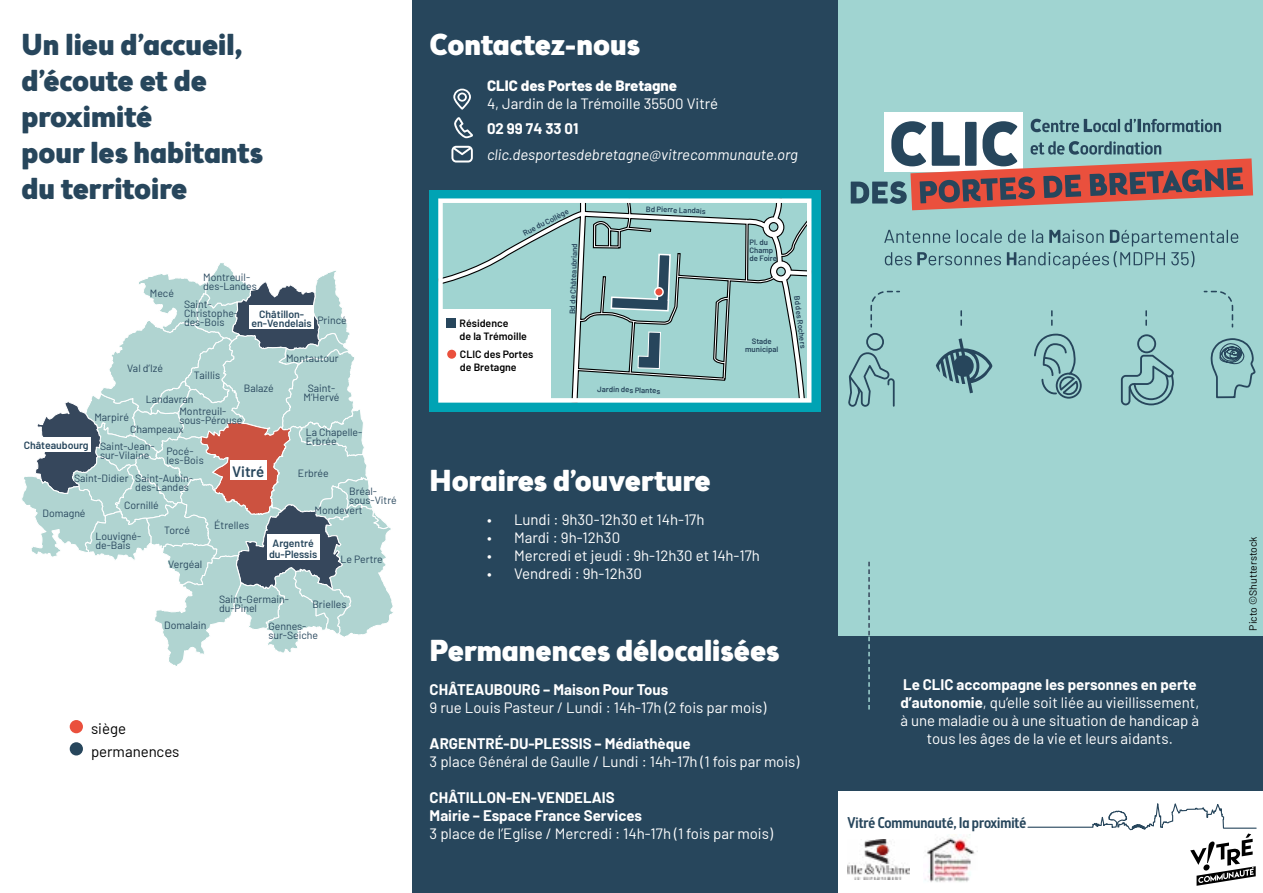
<style>
.page{position:relative;width:1263px;height:893px;background:#fff}
.page>*{position:absolute;margin:0;border:0;box-sizing:border-box;transform-origin:0 0}
.t1{font:30px/36px "Brooklyn Samuels W00 No 5 Fat";color:#27465c}
.t2{font:30px "Brooklyn Samuels W00 No 5 Fat";color:#fff}
.t3{font:15.45px "Brooklyn Samuels W00 No 4 Md";color:#27465c}
.t4{font:15px/18px "Barlow";color:#fff;text-align:center}
.t5{font:700 15px/18px "Barlow";color:#fff}
.t6{font:italic 15px "Barlow";color:#fff}
.t7{font:800 15px "Barlow";color:#fff}
.t8{font:15px/23.1px "Barlow";color:#000}
.t9{font:600 15px "Barlow";color:#27465c}
.t10{font:600 10.65px/12.8px "Barlow";color:#000}
.t11{font:10.5px/9px "Barlow";color:#27465c}
.t12{font:600 10.5px/9px "Barlow";color:#27465c}
.t13{font:10.5px "Barlow";color:#000}
.t14{font:600 7.8px/7.8px "Barlow";color:#27465c;text-align:center}
.s1{font-weight:700}
</style>
<div class="page">
<div style="left:838px;top:0;width:425px;height:791px;background:#a0d4d1"></div>
<div style="left:412px;top:0;width:426px;height:893px;background:#27465c"></div>
<svg style="left:22px;top:263px;width:371px;height:403px"></svg>
<svg style="left:1027px;top:803px;width:230px;height:83px"></svg>
<img style="left:848px;top:839px;width:61px;height:41px">
<img style="left:925px;top:834px;width:50px;height:48px">
<div style="left:838px;top:636px;width:425px;height:155px;background:#27465c"></div>
<div style="left:249px;top:306px;width:65px;height:23px;background:#fff"></div>
<div style="left:230px;top:460px;width:36px;height:19px;background:#fff"></div>
<div style="left:22px;top:437px;width:69px;height:15px;background:#fff"></div>
<div style="left:267px;top:534px;width:53px;height:26px;background:#fff"></div>
<div style="left:70px;top:720px;width:13px;height:13px;background:#ea503d;border-radius:50%"></div>
<div style="left:70px;top:742px;width:13px;height:13px;background:#27465c;border-radius:50%"></div>
<div style="left:430px;top:190px;width:391px;height:221px;background:#00a3b4"></div>
<svg style="left:443px;top:88px;width:369px;height:315px"></svg>
<div style="left:769px;top:223px;width:9px;height:8px;background:#a0d4d1;border-radius:50%"></div>
<div style="left:769px;top:222px;width:9px;height:10px;border:1px solid #000;border-radius:50%"></div>
<div style="left:777px;top:267px;width:8px;height:9px;background:#a0d4d1;border-radius:50%"></div>
<div style="left:776px;top:267px;width:10px;height:9px;border:1px solid #000;border-radius:50%"></div>
<svg style="left:610px;top:253px;width:62px;height:59px;background:#8ab4b7"></svg>
<svg style="left:637px;top:331px;width:24px;height:38px"></svg>
<div style="left:438px;top:198px;width:373px;height:205px;border:4px solid #fff"></div>
<div style="left:440px;top:310px;width:111px;height:91px;background:#fff"></div>
<div style="left:447px;top:318px;width:9px;height:9px;background:#27465c"></div>
<div style="left:655px;top:288px;width:8px;height:8px;background:#ea503d;border-radius:50%"></div>
<div style="left:654px;top:287px;width:10px;height:10px;border:2px solid #fff;border-radius:50%"></div>
<div style="left:446px;top:349px;width:11px;height:10px;background:#ea503d;border-radius:50%"></div>
<div style="left:446px;top:348px;width:12px;height:12px;border:2px solid #fff;border-radius:50%"></div>
<svg style="left:884px;top:230px;width:354px;height:39px"></svg>
<svg style="left:868px;top:562px;width:2px;height:147px"></svg>
<svg style="left:870px;top:291px;width:30px;height:36px"></svg>
<svg style="left:1204px;top:291px;width:29px;height:36px"></svg>
<svg style="left:960px;top:310px;width:2px;height:16px"></svg>
<svg style="left:1051px;top:310px;width:2px;height:16px"></svg>
<svg style="left:1145px;top:310px;width:2px;height:16px"></svg>
<svg style="left:1034px;top:333px;width:48px;height:66px"></svg>
<svg style="left:1121px;top:334px;width:53px;height:71px"></svg>
<div style="left:866px;top:333px;width:18px;height:18px;border:2px solid #27465c;border-radius:50%"></div>
<svg style="left:848px;top:352px;width:47px;height:55px"></svg>
<svg style="left:936px;top:338px;width:56px;height:55px"></svg>
<svg style="left:1210px;top:338px;width:46px;height:61px"></svg>
<div style="left:884px;top:112px;width:138px;height:60px;background:#fff"></div>
<svg style="left:851px;top:119px;width:402px;height:91px"></svg>
<h1 class="t1" style="left:22px;top:29px;width:243px">Un lieu d’accueil, d’écoute et de proximité<br>pour les habitants du territoire</h1>
<p class="t11" style="left:150px;top:288px;width:26px">Mecé</p>
<p class="t11" style="left:203px;top:272px;width:55px">Montreuil&shy;des-Landes</p>
<p class="t11" style="left:184px;top:299px;width:56px">Saint-<br>Christophe&shy;des-Bois</p>
<p class="t12" style="left:252px;top:309px;width:97px;text-indent:8px">Châtillon&shy;en-Vendelais <sup>Princé</sup></p>
<p class="t11" style="left:286px;top:352px;width:54px">Montautour</p>
<p class="t11" style="left:304px;top:383px;width:37px;text-align:center">Saint-<br>M’Hervé</p>
<p class="t11" style="left:127px;top:363px;width:37px">Val d’Izé</p>
<p class="t11" style="left:194px;top:370px;width:28px">Taillis</p>
<p class="t11" style="left:179px;top:392px;width:48px;line-height:12.3px;text-indent:-34px">Landavran<br>Montreuil-</p>
<p class="t11" style="left:179px;top:415px;width:64px">sous-Pérouse</p>
<p class="t11" style="left:244px;top:383px;width:31px">Balazé</p>
<p class="t11" style="left:94px;top:412px;width:36px">Marpiré</p>
<p class="t11" style="left:167px;top:417px;width:28px;line-height:21.8px;text-indent:-36px">Champeaux<br>Pocé-</p>
<p class="t11" style="left:167px;top:455px;width:39px">les-Bois</p>
<p class="t11" style="left:306px;top:427px;width:58px">La Chapelle-<br>Erbrée</p>
<p class="t12" style="left:24px;top:440px;width:67px">Châteaubourg</p>
<p class="t11" style="left:74px;top:473px;width:56px">Saint-Didier</p>
<p class="t11" style="left:43px;top:508px;width:45px">Domagné</p>
<p class="t11" style="left:100px;top:441px;width:56px">Saint-Jean&shy;sur-Vilaine</p>
<p class="t9" style="left:232px;top:461px;width:34px">Vitré</p>
<p class="t11" style="left:298px;top:468px;width:32px">Erbrée</p>
<p class="t11" style="left:135px;top:472px;width:59px">Saint-Aubin&shy;des-Landes</p>
<p class="t11" style="left:349px;top:485px;width:49px">Bréal&shy;sous-Vitré</p>
<p class="t11" style="left:315px;top:505px;width:50px">Mondevert</p>
<p class="t11" style="left:124px;top:500px;width:36px">Cornillé</p>
<p class="t11" style="left:214px;top:520px;width:36px">Étrelles</p>
<p class="t11" style="left:164px;top:525px;width:27px">Torcé</p>
<p class="t11" style="left:168px;top:559px;width:35px">Vergéal</p>
<p class="t11" style="left:95px;top:531px;width:47px">Louvigné&shy;de-Bais</p>
<p class="t12" style="left:269px;top:537px;width:50px;line-height:10.5px;text-align:center">Argentré du-Plessis</p>
<p class="t11" style="left:340px;top:554px;width:44px">Le Pertre</p>
<p class="t11" style="left:312px;top:599px;width:36px">Brielles</p>
<p class="t11" style="left:268px;top:621px;width:51px">Gennes&shy;sur-Seiche</p>
<p class="t11" style="left:219px;top:594px;width:71px">Saint-Germain&shy;du-Pinel</p>
<p class="t11" style="left:164px;top:620px;width:44px">Domalain</p>
<p class="t8" style="left:91px;top:716px;width:90px">siège permanences</p>
<h1 class="t2" style="left:430px;top:27px;width:212px">Contactez-nous</h1>
<p class="t7" style="left:487px;top:74px;width:192px">CLIC des Portes de Bretagne</p>
<p class="t4" style="left:487px;top:93px;width:233px">4, Jardin de la Trémoille 35500 Vitré</p>
<p class="t5" style="left:487px;top:118px;width:93px">02 99 74 33 01</p>
<p class="t6" style="left:487px;top:143px;width:312px">clic.desportesdebretagne@vitrecommunaute.org</p>
<p class="t14" style="left:521px;top:229px;width:52px;rotate:-27deg">Rue du Collège</p>
<p class="t10" style="left:460px;top:316px;width:69px">Résidence<br>de la Trémoille</p>
<p class="t10" style="left:460px;top:347px;width:75px">CLIC des Portes de Bretagne</p>
<p class="t14" style="left:568px;top:314px;width:73px;rotate:-88deg">Bd de Châteaubriand</p>
<p class="t14" style="left:646px;top:204px;width:61px;rotate:2deg">Bd Pierre Landais</p>
<p class="t14" style="left:597px;top:384px;width:64px;rotate:2deg">Jardin des Plantes</p>
<p class="t14" style="left:749px;top:238px;width:29px;text-align:left">Pl. du<br>Champ de Foire</p>
<p class="t14" style="left:745px;top:336px;width:35px">Stade municipal</p>
<p class="t14" style="left:801px;top:295px;width:54px;rotate:83deg">Bd des Rochers</p>
<h1 class="t2" style="left:430px;top:463px;width:283px">Horaires d’ouverture</h1>
<p class="t4" style="left:487px;top:509px;width:219px">• Lundi : 9h30-12h30 et 14h-17h</p>
<p class="t4" style="left:487px;top:527px;width:135px">• Mardi : 9h-12h30</p>
<p class="t4" style="left:487px;top:545px;width:274px">• Mercredi et jeudi : 9h-12h30 et 14h-17h</p>
<p class="t4" style="left:487px;top:563px;width:157px">• Vendredi : 9h-12h30</p>
<h1 class="t2" style="left:430px;top:633px;width:351px">Permanences délocalisées</h1>
<p class="t5" style="left:430px;top:679px;width:240px">CHÂTEAUBOURG – Maison Pour Tous</p>
<p class="t4" style="left:430px;top:697px;width:338px">9 rue Louis Pasteur / Lundi : 14h-17h (2 fois par mois)</p>
<p class="t5" style="left:430px;top:733px;width:262px">ARGENTRÉ-DU-PLESSIS – Médiathèque</p>
<p class="t4" style="left:430px;top:751px;width:371px">3 place Général de Gaulle / Lundi : 14h-17h (1 fois par mois)</p>
<p class="t5" style="left:430px;top:787px;width:214px">CHÂTILLON-EN-VENDELAIS<br>Mairie – Espace France Services</p>
<p class="t4" style="left:430px;top:823px;width:345px">3 place de l’Eglise / Mercredi : 14h-17h (1 fois par mois)</p>
<p class="t4" style="left:900px;top:674px;width:300px"><span class="s1">Le CLIC accompagne les personnes en perte d’autonomie</span>, qu’elle soit liée au vieillissement, à une maladie ou à une situation de handicap à tous les âges de la vie et leurs aidants.</p>
<p class="t3" style="left:848px;top:813px;width:180px">Vitré Communauté, la proximité</p>
<p class="t13" style="left:1245px;top:631px;width:96px;rotate:-90deg">Picto ©Shutterstock</p>
</div>
